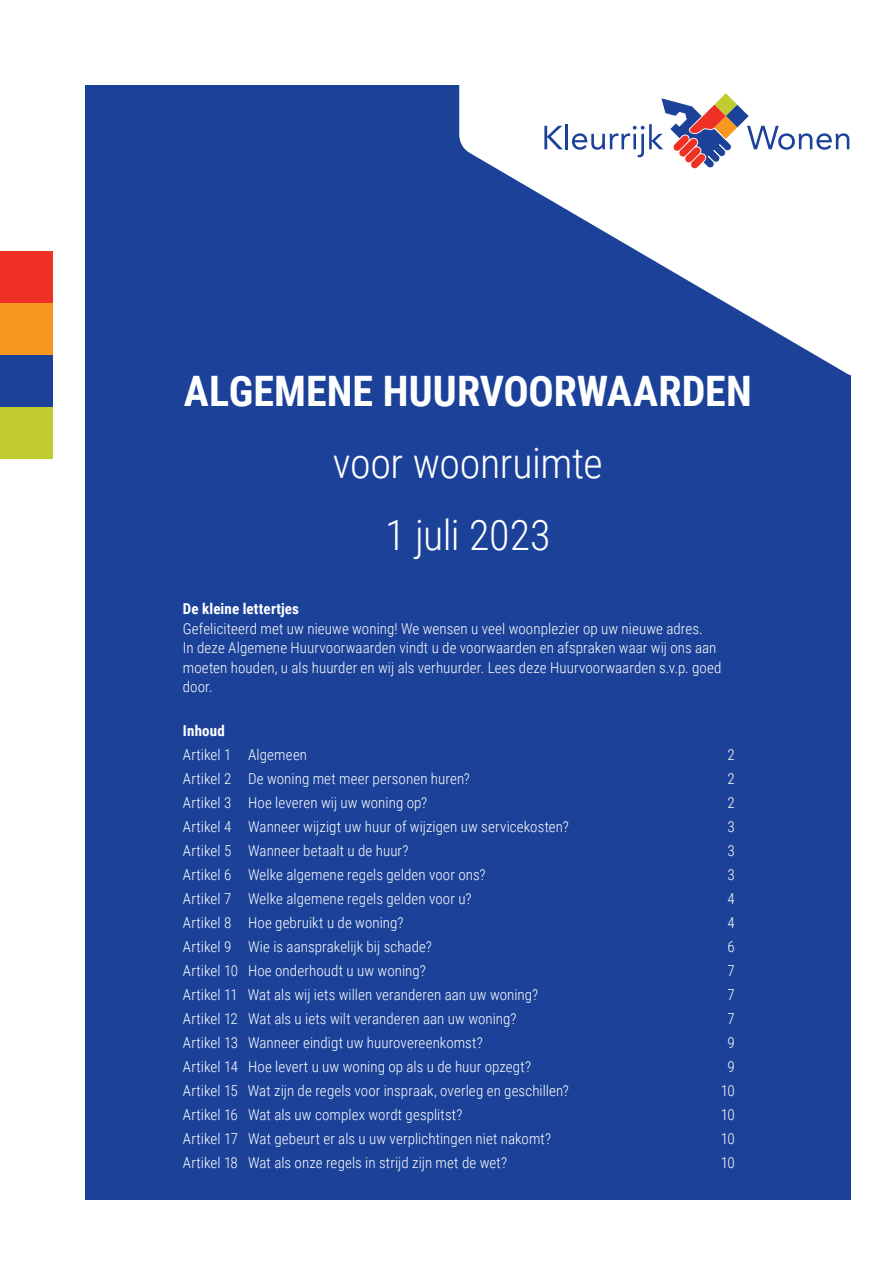
<style>
.page{position:relative;width:893px;height:1263px;background:#fff}
.page>*{position:absolute;margin:0;border:0;box-sizing:border-box;transform-origin:0 0}
.t1{font:700 42px "Roboto Condensed";color:#fff}
.t2{font:300 42px "Roboto Condensed";letter-spacing:-.01em;color:#fff}
.Platte_tekst{font:300 15px/19.5px "Roboto Condensed";letter-spacing:.005em;color:#fff}
.Platte_tekst-2{font:700 15px "Roboto Condensed";letter-spacing:.01em;color:#fff}
</style>
<div class="page">
<div style="left:85px;top:85px;width:765px;height:1114px;background:#1b4298"></div>
<svg style="left:459px;top:85px;width:392px;height:291px;fill:#fff"></svg>
<svg style="left:544px;top:126px;width:19px;height:23px"></svg>
<hr style="left:565px;top:124px;width:3px;height:25px;background:#1b4298">
<svg style="left:572px;top:92px;width:277px;height:77px;background:#ddd9e1"></svg>
<div style="left:0;top:251px;width:53px;height:52px;background:#ee3124"></div>
<div style="left:0;top:303px;width:53px;height:52px;background:#f8971d"></div>
<div style="left:0;top:355px;width:53px;height:52px;background:#1b4298"></div>
<div style="left:0;top:407px;width:53px;height:51px;background:#c1cc30"></div>
<p class="t1" style="left:184px;top:362px;width:570px">ALGEMENE HUURVOORWAARDEN</p>
<p class="t2" style="left:333px;top:434px;width:271px">voor woonruimte</p>
<p class="t2" style="left:385px;top:506px;width:167px">1 juli 2023</p>
<p class="Platte_tekst-2" style="left:183px;top:598px;width:118px">De kleine lettertjes</p>
<p class="Platte_tekst" style="left:183px;top:618px;width:521px">Gefeliciteerd met uw nieuwe woning! We wensen u veel woonplezier op uw nieuwe adres.</p>
<p class="Platte_tekst" style="left:183px;top:638px;width:540px">In deze Algemene Huurvoorwaarden vindt u de voorwaarden en afspraken waar wij ons aan moeten houden, u als huurder en wij als verhuurder. Lees deze Huurvoorwaarden s.v.p. goed door.</p>
<p class="Platte_tekst-2" style="left:183px;top:720px;width:44px">Inhoud</p>
<p class="Platte_tekst" style="left:183px;top:744px;width:126px">Artikel 1 Algemeen</p>
<p class="Platte_tekst" style="left:728px;top:744px;width:9px">2</p>
<p class="Platte_tekst" style="left:183px;top:768px;width:289px">Artikel 2 De woning met meer personen huren?</p>
<p class="Platte_tekst" style="left:728px;top:768px;width:9px">2</p>
<p class="Platte_tekst" style="left:183px;top:792px;width:246px">Artikel 3 Hoe leveren wij uw woning op?</p>
<p class="Platte_tekst" style="left:728px;top:792px;width:9px">2</p>
<p class="Platte_tekst" style="left:183px;top:816px;width:387px">Artikel 4 Wanneer wijzigt uw huur of wijzigen uw servicekosten?</p>
<p class="Platte_tekst" style="left:728px;top:816px;width:9px">3</p>
<p class="Platte_tekst" style="left:183px;top:840px;width:227px">Artikel 5 Wanneer betaalt u de huur?</p>
<p class="Platte_tekst" style="left:728px;top:840px;width:9px">3</p>
<p class="Platte_tekst" style="left:183px;top:864px;width:304px">Artikel 6 Welke algemene regels gelden voor ons?</p>
<p class="Platte_tekst" style="left:728px;top:864px;width:9px">3</p>
<p class="Platte_tekst" style="left:183px;top:888px;width:290px">Artikel 7 Welke algemene regels gelden voor u?</p>
<p class="Platte_tekst" style="left:728px;top:888px;width:9px">4</p>
<p class="Platte_tekst" style="left:183px;top:912px;width:222px">Artikel 8 Hoe gebruikt u de woning?</p>
<p class="Platte_tekst" style="left:728px;top:912px;width:9px">4</p>
<p class="Platte_tekst" style="left:183px;top:936px;width:250px">Artikel 9 Wie is aansprakelijk bij schade?</p>
<p class="Platte_tekst" style="left:728px;top:936px;width:9px">6</p>
<p class="Platte_tekst" style="left:183px;top:960px;width:245px">Artikel 10 Hoe onderhoudt u uw woning?</p>
<p class="Platte_tekst" style="left:728px;top:960px;width:9px">7</p>
<p class="Platte_tekst" style="left:183px;top:984px;width:357px">Artikel 11 Wat als wij iets willen veranderen aan uw woning?</p>
<p class="Platte_tekst" style="left:728px;top:984px;width:9px">7</p>
<p class="Platte_tekst" style="left:183px;top:1008px;width:335px">Artikel 12 Wat als u iets wilt veranderen aan uw woning?</p>
<p class="Platte_tekst" style="left:728px;top:1008px;width:9px">7</p>
<p class="Platte_tekst" style="left:183px;top:1032px;width:302px">Artikel 13 Wanneer eindigt uw huurovereenkomst?</p>
<p class="Platte_tekst" style="left:728px;top:1032px;width:9px">9</p>
<p class="Platte_tekst" style="left:183px;top:1056px;width:350px">Artikel 14 Hoe levert u uw woning op als u de huur opzegt?</p>
<p class="Platte_tekst" style="left:728px;top:1056px;width:9px">9</p>
<p class="Platte_tekst" style="left:183px;top:1080px;width:388px">Artikel 15 Wat zijn de regels voor inspraak, overleg en geschillen?</p>
<p class="Platte_tekst" style="left:721px;top:1080px;width:15px">10</p>
<p class="Platte_tekst" style="left:183px;top:1104px;width:281px">Artikel 16 Wat als uw complex wordt gesplitst?</p>
<p class="Platte_tekst" style="left:721px;top:1104px;width:15px">10</p>
<p class="Platte_tekst" style="left:183px;top:1128px;width:370px">Artikel 17 Wat gebeurt er als u uw verplichtingen niet nakomt?</p>
<p class="Platte_tekst" style="left:721px;top:1128px;width:15px">10</p>
<p class="Platte_tekst" style="left:183px;top:1152px;width:326px">Artikel 18 Wat als onze regels in strijd zijn met de wet?</p>
<p class="Platte_tekst" style="left:721px;top:1152px;width:15px">10</p>
</div>
